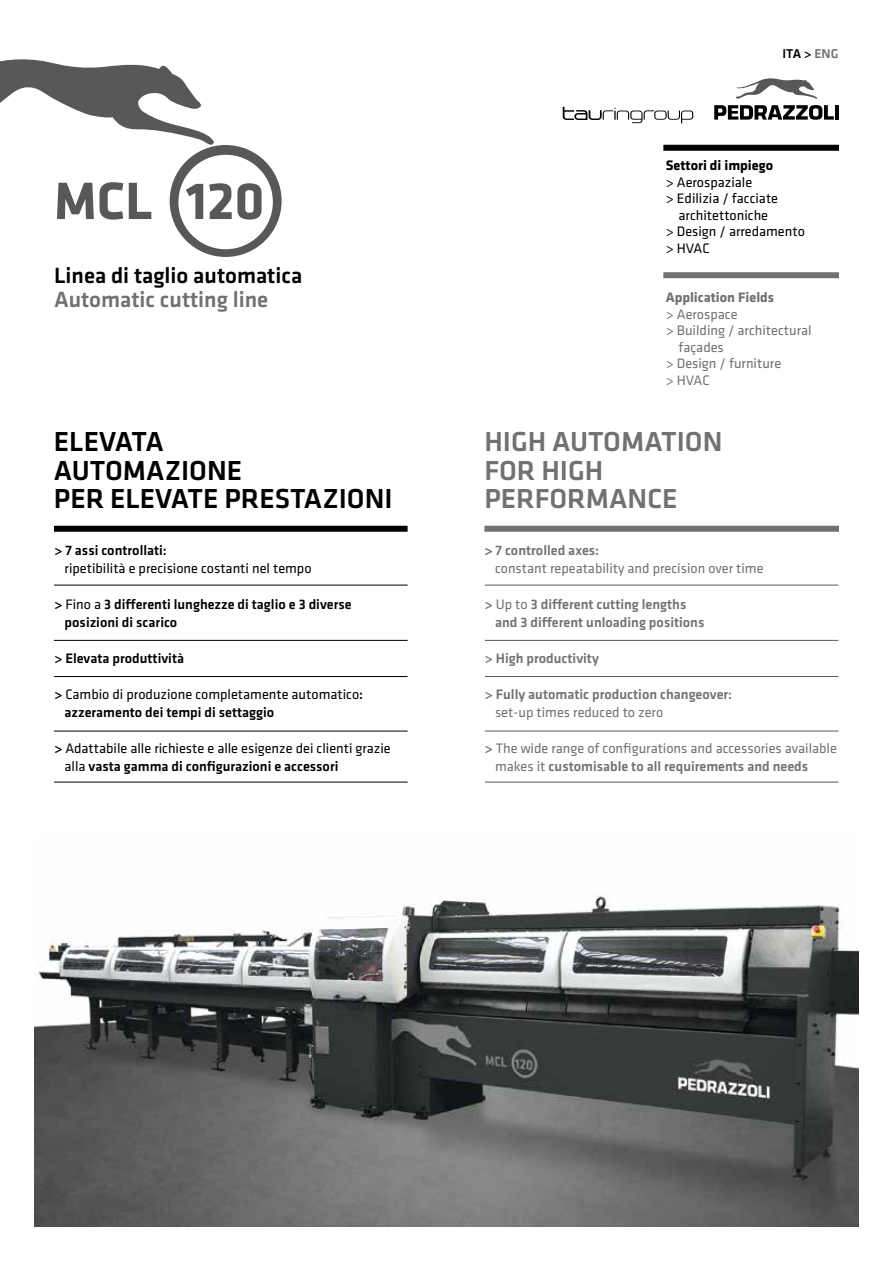
<style>
.page{position:relative;width:893px;height:1263px;background:#fff}
.page>*{position:absolute;margin:0;border:0;box-sizing:border-box;transform-origin:0 0}
.t1{font:700 54.45px "Klavika";color:#58585a}
.t2{font:500 28.5px/28.5px "Klavika";color:#000}
.t3{font:500 28.5px/28.5px "Klavika";color:#707172}
.t4{font:500 22.95px "Klavika";color:#000}
.t5{font:500 22.95px "Klavika";color:#707172}
.t6{font:14.25px/18px "Klavika";color:#000}
.t7{font:14.25px/18px "Klavika";color:#707172}
.t8{font:500 14.25px/18px "Klavika";color:#707172}
.t9{font:500 14.25px/18px "Klavika";color:#000}
.t10{font:700 14.25px "Klavika";color:#707172}
.t11{font:700 14.25px "Klavika";color:#000}
.t12{font:500 13.2px "Klavika";color:#000}
.s1{font-weight:400}
.s2{font-weight:500}
.s3{color:#707172}
.s4{font-weight:700}
</style>
<div class="page">
<div style="left:663px;top:145px;width:176px;height:6px;background:#000"></div>
<div style="left:663px;top:272px;width:176px;height:6px;background:#707172"></div>
<img style="left:34px;top:896px;width:825px;height:331px">
<div style="left:54px;top:526px;width:354px;height:6px;background:#000"></div>
<div style="left:484px;top:526px;width:355px;height:6px;background:#707172"></div>
<hr style="left:54px;top:585px;width:354px;height:1px;background:#000">
<hr style="left:54px;top:782px;width:354px;height:1px;background:#000">
<hr style="left:485px;top:585px;width:353px;height:1px;background:#58585a">
<hr style="left:54px;top:640px;width:354px;height:1px;background:#000">
<hr style="left:485px;top:640px;width:353px;height:1px;background:#58585a">
<hr style="left:54px;top:676px;width:354px;height:1px;background:#000">
<hr style="left:54px;top:731px;width:354px;height:1px;background:#000">
<hr style="left:485px;top:676px;width:353px;height:1px;background:#58585a">
<hr style="left:485px;top:731px;width:353px;height:1px;background:#58585a">
<hr style="left:485px;top:782px;width:353px;height:1px;background:#58585a">
<svg style="left:563px;top:107px;width:130px;height:16px"></svg>
<svg style="left:736px;top:78px;width:81px;height:21px"></svg>
<hr style="left:835px;top:105px;width:4px;height:15px;background:#000">
<svg style="left:714px;top:105px;width:120px;height:15px"></svg>
<svg style="left:0;top:59px;width:282px;height:198px"></svg>
<h1 class="t1" style="left:54px;top:171px;width:212px">MCL 120</h1>
<h3 class="t4" style="left:54px;top:263px;width:250px">Linea di taglio automatica</h3>
<h3 class="t5" style="left:54px;top:287px;width:216px">Automatic cutting line</h3>
<h2 class="t2" style="left:54px;top:428px;width:340px">ELEVATA<br>AUTOMAZIONE<br>PER ELEVATE PRESTAZIONI</h2>
<p class="t9" style="left:54px;top:541px;width:114px">&gt; 7 assi controllati:</p>
<p class="t6" style="left:65px;top:559px;width:248px">ripetibilità e precisione costanti nel tempo</p>
<p class="t9" style="left:65px;top:595px;width:289px;text-indent:-11px">&gt; <span class="s1">Fino a</span> 3 differenti lunghezze di taglio e 3 diverse posizioni di scarico</p>
<p class="t9" style="left:54px;top:649px;width:132px">&gt; Elevata produttività</p>
<p class="t6" style="left:65px;top:685px;width:300px;text-indent:-11px"><span class="s2">&gt;</span> Cambio di produzione completamente automatico<span class="s2">: azzeramento dei tempi di settaggio</span></p>
<p class="t6" style="left:65px;top:739px;width:328px;text-indent:-11px"><span class="s2">&gt;</span> Adattabile alle richieste e alle esigenze dei clienti grazie alla <span class="s2">vasta gamma di configurazioni e accessori</span></p>
<p class="t12" style="left:782px;top:47px;width:58px">ITA &gt; <span class="s3">ENG</span></p>
<p class="t11" style="left:666px;top:158px;width:109px">Settori di impiego</p>
<p class="t6" style="left:666px;top:173px;width:88px">&gt; Aerospaziale</p>
<p class="t6" style="left:666px;top:190px;width:114px">&gt; Edilizia / facciate</p>
<p class="t6" style="left:679px;top:206px;width:91px">architettoniche</p>
<p class="t6" style="left:666px;top:223px;width:141px">&gt; Design / arredamento</p>
<p class="t6" style="left:666px;top:239px;width:45px">&gt; HVAC</p>
<p class="t10" style="left:666px;top:290px;width:110px">Application Fields</p>
<p class="t7" style="left:666px;top:305px;width:73px">&gt; Aerospace</p>
<p class="t7" style="left:666px;top:322px;width:147px">&gt; Building / architectural</p>
<p class="t7" style="left:679px;top:338px;width:47px">façades</p>
<p class="t7" style="left:666px;top:355px;width:117px">&gt; Design / furniture</p>
<p class="t7" style="left:666px;top:371px;width:45px">&gt; HVAC</p>
<h2 class="t3" style="left:484px;top:428px;width:240px">HIGH AUTOMATION<br>FOR HIGH<br>PERFORMANCE</h2>
<p class="t7" style="left:495px;top:541px;width:270px;text-indent:-11px"><span class="s4">&gt;</span> <span class="s2">7 controlled axes:<br></span>constant repeatability and precision over time</p>
<p class="t8" style="left:495px;top:595px;width:211px;text-indent:-11px">&gt; <span class="s1">Up to</span> 3 different cutting lengths and 3 different unloading positions</p>
<p class="t8" style="left:484px;top:649px;width:116px">&gt; High productivity</p>
<p class="t8" style="left:484px;top:685px;width:249px">&gt; Fully automatic production changeover:</p>
<p class="t7" style="left:495px;top:703px;width:170px">set-up times reduced to zero</p>
<p class="t7" style="left:495px;top:739px;width:343px;text-indent:-11px"><span class="s2">&gt;</span> The wide range of configurations and accessories available makes it <span class="s2">customisable to all requirements and needs</span></p>
</div>
